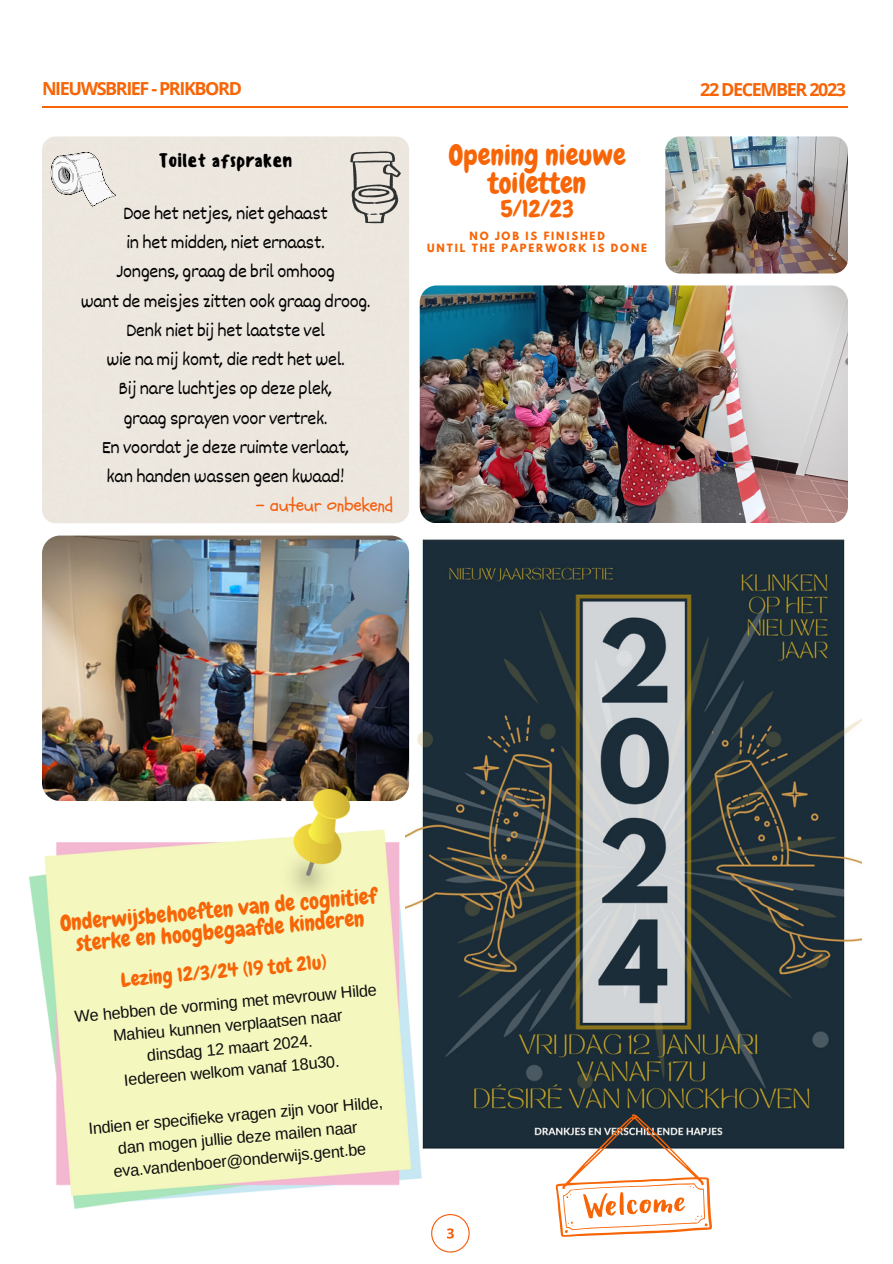
<style>
.page{position:relative;width:893px;height:1264px;background:#fff}
.page>*{position:absolute;margin:0;border:0;box-sizing:border-box;transform-origin:0 0}
.t1{font:28.65px/28.2px "Chewy";color:#f76507;text-align:center}
.t2{font:24.15px "Chewy";color:#f76507}
.t3{font:21.9px/21.3px "Chewy";color:#f76507;text-align:center}
.t4{font:19.8px "Chewy";color:#f76507}
.t5{font:18.9px "Dekko";letter-spacing:-.015em;color:#000}
.t6{font:500 18.9px "Sensei";letter-spacing:-.015em;color:#000}
.t7{font:18.9px "Schoolbell";letter-spacing:-.015em;color:#f55d0d}
.t8{font:700 18px "Open Sans";letter-spacing:-.075em;color:#f76507}
.t9{font:16.2px/22.5px "Arimo";color:#0d0d0d;text-align:center}
.t10{font:700 10.05px "League Spartan";letter-spacing:.18em;color:#f76507}
</style>
<div class="page">
<hr style="left:42px;top:106px;width:805px;height:1px;background:#f76507">
<img style="left:409px;top:539px;width:452px;height:610px">
<img style="left:419px;top:285px;width:428px;height:238px">
<svg style="left:51px;top:151px;width:65px;height:55px"></svg>
<svg style="left:350px;top:151px;width:51px;height:72px;background:#bebab4"></svg>
<img style="left:665px;top:136px;width:182px;height:137px;border-radius:15px">
<img style="left:42px;top:535px;width:367px;height:254px">
<svg style="left:555px;top:1114px;width:157px;height:122px"></svg>
<img style="left:30px;top:789px;width:391px;height:419px">
<svg style="left:431px;top:1214px;width:38px;height:38px"></svg>
<p class="t8" style="left:42px;top:76px;width:201px">NIEUWSBRIEF - PRIKBORD</p>
<p class="t8" style="left:700px;top:77px;width:147px">22 DECEMBER 2023</p>
<p class="t6" style="left:158px;top:149px;width:135px">Toilet afspraken</p>
<p class="t5" style="left:123px;top:201px;width:206px">Doe het netjes, niet gehaast</p>
<p class="t5" style="left:126px;top:230px;width:200px">in het midden, niet ernaast.</p>
<p class="t5" style="left:116px;top:260px;width:220px">Jongens, graag de bril omhoog</p>
<p class="t5" style="left:81px;top:289px;width:291px">want de meisjes zitten ook graag droog.</p>
<p class="t5" style="left:126px;top:318px;width:200px">Denk niet bij het laatste vel</p>
<p class="t5" style="left:106px;top:347px;width:240px">wie na mij komt, die redt het wel.</p>
<p class="t5" style="left:119px;top:377px;width:215px">Bij nare luchtjes op deze plek,</p>
<p class="t5" style="left:124px;top:406px;width:205px">graag sprayen voor vertrek.</p>
<p class="t5" style="left:102px;top:435px;width:249px">En voordat je deze ruimte verlaat,</p>
<p class="t5" style="left:107px;top:464px;width:239px">kan handen wassen geen kwaad!</p>
<p class="t7" style="left:256px;top:492px;width:139px">- auteur onbekend</p>
<p class="t1" style="left:448px;top:141px;width:179px">Opening nieuwe toiletten</p>
<p class="t2" style="left:500px;top:193px;width:75px">5/12/23</p>
<p class="t10" style="left:469px;top:231px;width:137px">NO JOB IS FINISHED</p>
<p class="t10" style="left:427px;top:243px;width:221px">UNTIL THE PAPERWORK IS DONE</p>
<p class="t3" style="left:59px;top:913px;width:319px;rotate:-5deg">Onderwijsbehoeften van de cognitief sterke en hoogbegaafde kinderen</p>
<p class="t4" style="left:120px;top:967px;width:208px;rotate:-5deg">Lezing 12/3/24 (19 tot 21u)</p>
<p class="t9" style="left:74px;top:1005px;width:305px;rotate:-5deg">We hebben de vorming met mevrouw Hilde<br>Mahieu kunnen verplaatsen naar</p>
<p class="t9" style="left:146px;top:1044px;width:167px;rotate:-5deg">dinsdag 12 maart 2024.</p>
<p class="t9" style="left:123px;top:1068px;width:217px;rotate:-5deg">Iedereen welkom vanaf 18u30.</p>
<p class="t9" style="left:88px;top:1116px;width:297px;rotate:-5deg">Indien er specifieke vragen zijn voor Hilde,</p>
<p class="t9" style="left:111px;top:1137px;width:255px;rotate:-5deg">dan mogen jullie deze mailen naar eva.vandenboer@onderwijs.gent.be</p>
</div>
